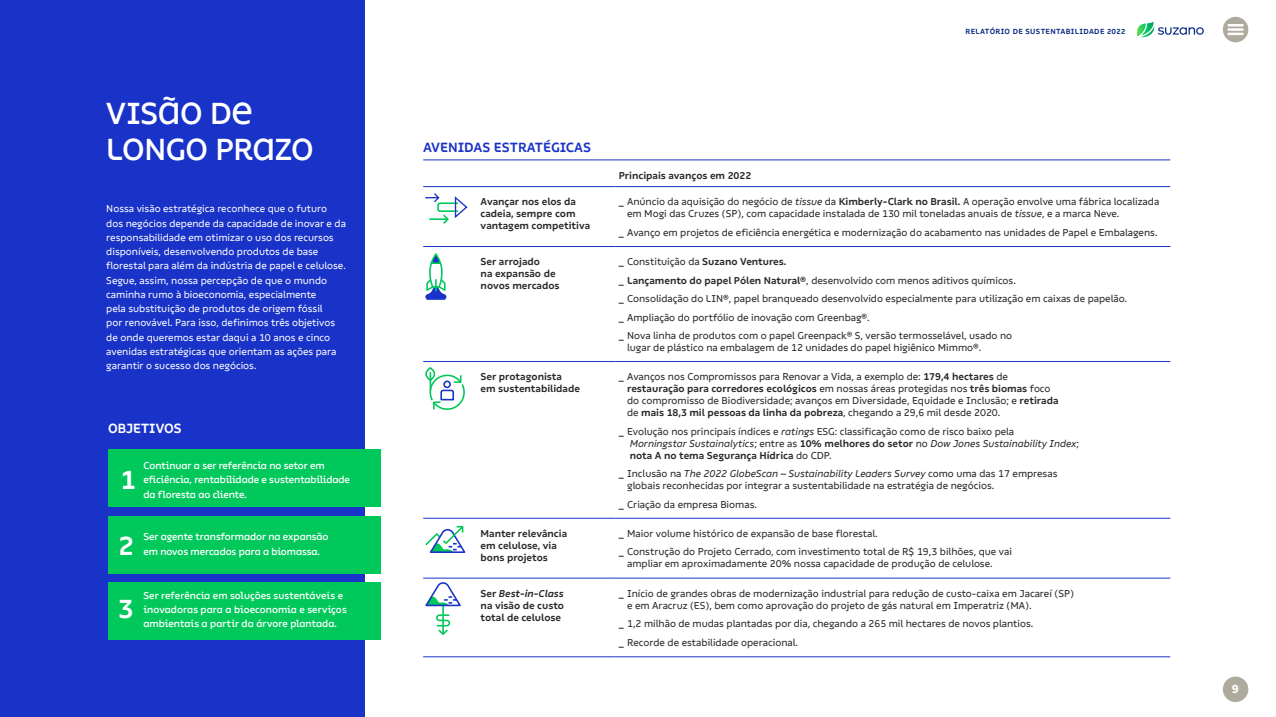
<style>
.page{position:relative;width:1276px;height:717px;background:#fff}
.page>*{position:absolute;margin:0;border:0;box-sizing:border-box;transform-origin:0 0}
.t1{font:500 31.5px/36px "Suzano Unicase";letter-spacing:-.01em;color:#fff}
.t2{font:700 27px "Suzano Display";color:#fff}
.t3{font:700 13.5px "Suzano Text";color:#1932c8}
.t4{font:700 13.5px "Suzano Display";letter-spacing:.005em;color:#fff}
.t5{font:800 12px "Suzano Text";color:#fff}
.t6{font:10.12px/12px "Suzano Text";color:#282828}
.t7{font:10.12px/14.2px "Suzano Text";color:#fff}
.t8{font:500 10.12px/14.2px "Suzano Display";color:#fff}
.t9{font:700 10.12px/12px "Suzano Text";color:#282828}
.t10{font:700 7.5px "Suzano Text";letter-spacing:.05em;color:#03267f}
.s1{font-weight:500}
.s2{font-style:italic}
.s3{font-weight:700}
</style>
<div class="page">
<div style="left:0;top:0;width:364px;height:716px;background:#1932c8"></div>
<div style="left:108px;top:448px;width:272px;height:58px;background:#00c85a"></div>
<div style="left:108px;top:516px;width:272px;height:57px;background:#00c85a"></div>
<div style="left:108px;top:582px;width:272px;height:58px;background:#00c85a"></div>
<hr style="left:423px;top:160px;width:747px;height:1px;background:#1932c8">
<hr style="left:423px;top:186px;width:192px;height:1px;background:#1932c8">
<hr style="left:615px;top:186px;width:555px;height:1px;background:#1932c8">
<hr style="left:423px;top:246px;width:192px;height:1px;background:#1932c8">
<hr style="left:615px;top:246px;width:555px;height:1px;background:#1932c8">
<hr style="left:423px;top:361px;width:192px;height:1px;background:#1932c8">
<hr style="left:615px;top:361px;width:555px;height:1px;background:#1932c8">
<hr style="left:423px;top:518px;width:192px;height:1px;background:#1932c8">
<hr style="left:615px;top:518px;width:555px;height:1px;background:#1932c8">
<hr style="left:423px;top:578px;width:192px;height:1px;background:#1932c8">
<hr style="left:615px;top:578px;width:555px;height:1px;background:#1932c8">
<hr style="left:423px;top:656px;width:192px;height:1px;background:#1932c8">
<hr style="left:615px;top:656px;width:555px;height:1px;background:#1932c8">
<svg style="left:425px;top:253px;width:22px;height:47px"></svg>
<div style="left:425px;top:367px;width:10px;height:14px;border:2px solid #00c85a;border-radius:50%"></div>
<svg style="left:428px;top:372px;width:37px;height:38px"></svg>
<svg style="left:425px;top:525px;width:41px;height:28px"></svg>
<hr style="left:442px;top:605px;width:2px;height:29px;background:#00c85a">
<svg style="left:425px;top:582px;width:36px;height:25px"></svg>
<svg style="left:436px;top:613px;width:15px;height:22px"></svg>
<svg style="left:425px;top:193px;width:43px;height:31px"></svg>
<div style="left:1222px;top:676px;width:26px;height:26px;background:#aeab9e;border-radius:50%"></div>
<svg style="left:1222px;top:17px;width:26px;height:25px"></svg>
<svg style="left:1137px;top:22px;width:66px;height:15px"></svg>
<h1 class="t1" style="left:106px;top:94px;width:209px">VISÃO DE<br>LONGO PRAZO</h1>
<p class="t7" style="left:106px;top:202px;width:241px">Nossa visão estratégica reconhece que o futuro dos negócios depende da capacidade de inovar e da responsabilidade em otimizar o uso dos recursos disponíveis, desenvolvendo produtos de base florestal para além da indústria de papel e celulose.<br>Segue, assim, nossa percepção de que o mundo caminha rumo à bioeconomia, especialmente<br>pela substituição de produtos de origem fóssil<br>por renovável. Para isso, definimos três objetivos de onde queremos estar daqui a 10 anos e cinco avenidas estratégicas que orientam as ações para garantir o sucesso dos negócios.</p>
<h3 class="t4" style="left:108px;top:420px;width:75px">OBJETIVOS</h3>
<h2 class="t2" style="left:121px;top:463px;width:17px">1</h2>
<h2 class="t2" style="left:119px;top:529px;width:17px">2</h2>
<h2 class="t2" style="left:119px;top:592px;width:17px">3</h2>
<p class="t8" style="left:143px;top:458px;width:208px">Continuar a ser referência no setor em eficiência, rentabilidade e sustentabilidade da floresta ao cliente.</p>
<p class="t8" style="left:143px;top:529px;width:187px">Ser agente transformador na expansão em novos mercados para a biomassa.</p>
<p class="t8" style="left:143px;top:588px;width:205px">Ser referência em soluções sustentáveis e inovadoras para a bioeconomia e serviços ambientais a partir da árvore plantada.</p>
<h3 class="t3" style="left:423px;top:139px;width:170px">AVENIDAS ESTRATÉGICAS</h3>
<p class="t9" style="left:618px;top:170px;width:134px">Principais avanços em 2022</p>
<p class="t10" style="left:965px;top:27px;width:161px">RELATÓRIO DE SUSTENTABILIDADE 2022</p>
<p class="t9" style="left:480px;top:196px;width:111px">Avançar nos elos da cadeia, sempre com vantagem competitiva</p>
<p class="t6" style="left:627px;top:196px;width:533px;text-indent:-9px"><span class="s1">_</span> Anúncio da aquisição do negócio de <span class="s2">tissue</span> da <span class="s3">Kimberly-Clark no Brasil.</span> A operação envolve uma fábrica localizada em Mogi das Cruzes (SP), com capacidade instalada de 130 mil toneladas anuais de <span class="s2">tissue</span>, e a marca Neve.</p>
<p class="t6" style="left:618px;top:226px;width:540px"><span class="s1">_</span> Avanço em projetos de eficiência energética e modernização do acabamento nas unidades de Papel e Embalagens.</p>
<p class="t9" style="left:480px;top:256px;width:80px">Ser arrojado<br>na expansão de novos mercados</p>
<p class="t6" style="left:618px;top:252px;width:510px;line-height:18.4px"><span class="s1">_</span> Constituição da <span class="s3">Suzano Ventures.<br></span><span class="s1">_</span> <span class="s3">Lançamento do papel Pólen Natural®</span>, desenvolvido com menos aditivos químicos.<br><span class="s1">_</span> Consolidação do LIN®, papel branqueado desenvolvido especialmente para utilização em caixas de papelão. <span class="s1">_</span> Ampliação do portfólio de inovação com Greenbag®.<br><span class="s1">_</span> Nova linha de produtos com o papel Greenpack® S, versão termosselável, usado no</p>
<p class="t6" style="left:627px;top:341px;width:356px">lugar de plástico na embalagem de 12 unidades do papel higiênico Mimmo®.</p>
<p class="t9" style="left:480px;top:370px;width:101px">Ser protagonista<br>em sustentabilidade</p>
<p class="t6" style="left:627px;top:371px;width:433px;text-indent:-9px"><span class="s1">_</span> Avanços nos Compromissos para Renovar a Vida, a exemplo de: <span class="s3">179,4 hectares</span> de <span class="s3">restauração para corredores ecológicos</span> em nossas áreas protegidas nos <span class="s3">três biomas</span> foco do compromisso de Biodiversidade; avanços em Diversidade, Equidade e Inclusão; e <span class="s3">retirada </span>de <span class="s3">mais 18,3 mil pessoas da linha da pobreza</span>, chegando a 29,6 mil desde 2020.</p>
<p class="t6" style="left:630px;top:425px;width:451px;text-indent:-11px"><span class="s1">_</span> Evolução nos principais índices e <span class="s2">ratings</span> ESG: classificação como de risco baixo pela<br><span class="s2">Morningstar Sustainalytics</span>; entre as <span class="s3">10% melhores do setor</span> no <span class="s2">Dow Jones Sustainability Index</span>; <span class="s3">nota A no tema Segurança Hídrica</span> do CDP.</p>
<p class="t6" style="left:627px;top:467px;width:432px;text-indent:-9px"><span class="s1">_</span> Inclusão na <span class="s2">The 2022 GlobeScan – Sustainability Leaders Survey</span> como uma das 17 empresas globais reconhecidas por integrar a sustentabilidade na estratégia de negócios.</p>
<p class="t6" style="left:618px;top:498px;width:140px"><span class="s1">_</span> Criação da empresa Biomas.</p>
<p class="t9" style="left:480px;top:527px;width:88px">Manter relevância em celulose, via bons projetos</p>
<p class="t6" style="left:618px;top:524px;width:395px;line-height:18.4px"><span class="s1">_</span> Maior volume histórico de expansão de base florestal.<br><span class="s1">_</span> Construção do Projeto Cerrado, com investimento total de R$ 19,3 bilhões, que vai</p>
<p class="t6" style="left:627px;top:557px;width:367px">ampliar em aproximadamente 20% nossa capacidade de produção de celulose.</p>
<p class="t9" style="left:480px;top:587px;width:85px;text-align:justify">Ser <span class="s2">Best-in-Class </span>na visão de custo total de celulose</p>
<p class="t6" style="left:627px;top:587px;width:448px;text-indent:-9px"><span class="s1">_</span> Início de grandes obras de modernização industrial para redução de custo-caixa em Jacareí (SP) e em Aracruz (ES), bem como aprovação do projeto de gás natural em Imperatriz (MA).</p>
<p class="t6" style="left:618px;top:614px;width:416px;line-height:18.4px"><span class="s1">_</span> 1,2 milhão de mudas plantadas por dia, chegando a 265 mil hectares de novos plantios. <span class="s1">_</span> Recorde de estabilidade operacional.</p>
<p class="t5" style="left:1231px;top:681px;width:9px">9</p>
</div>
